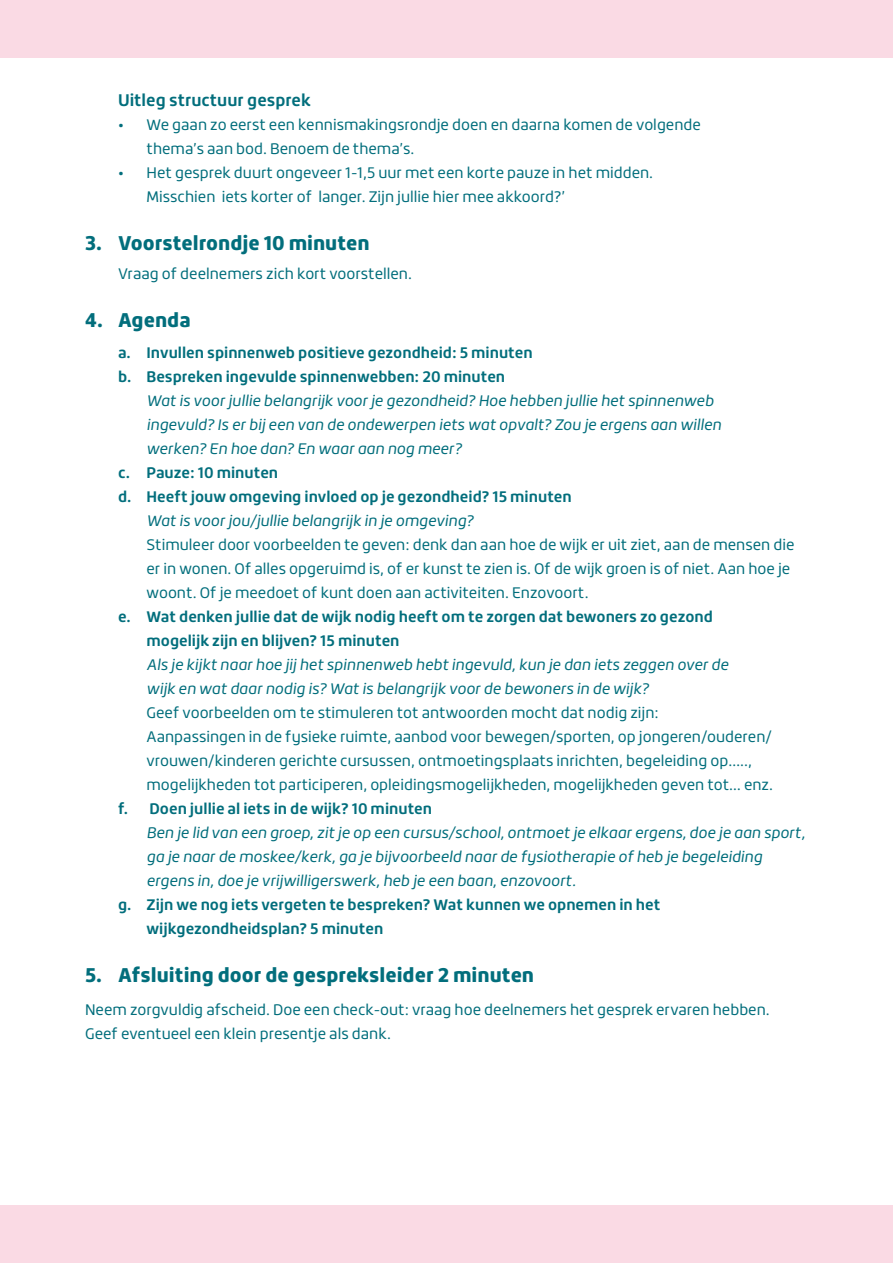
<style>
.page{position:relative;width:893px;height:1263px;background:#fff}
.page>*{position:absolute;margin:0;border:0;box-sizing:border-box;transform-origin:0 0}
.t1{font:900 19.5px "Roihu";color:#026e7c}
.t2{font:700 16.5px "Roihu";color:#026e7c}
.t3{font:15px/24px "Roihu";color:#026e7c}
.t4{font:italic 15px/24px "Roihu";color:#026e7c}
.t5{font:700 15px/24px "Roihu";color:#026e7c}
</style>
<div class="page">
<div style="left:0;top:0;width:893px;height:57px;background:#fadae4"></div>
<div style="left:0;top:1205px;width:893px;height:58px;background:#fadae4"></div>
<p class="t2" style="left:118px;top:91px;width:194px">Uitleg structuur gesprek</p>
<p class="t3" style="left:147px;top:113px;width:556px;text-indent:-28px">• We gaan zo eerst een kennismakingsrondje doen en daarna komen de volgende thema’s aan bod. Benoem de thema’s.</p>
<p class="t3" style="left:147px;top:161px;width:508px;text-indent:-28px">• Het gesprek duurt ongeveer 1-1,5 uur met een korte pauze in het midden.<br>Misschien iets korter of langer. Zijn jullie hier mee akkoord?’</p>
<h1 class="t1" style="left:85px;top:232px;width:286px">3. Voorstelrondje 10 minuten</h1>
<p class="t3" style="left:118px;top:261px;width:295px">Vraag of deelnemers zich kort voorstellen.</p>
<h1 class="t1" style="left:85px;top:308px;width:107px">4. Agenda</h1>
<p class="t5" style="left:118px;top:341px;width:416px">a. Invullen spinnenweb positieve gezondheid: 5 minuten b. Bespreken ingevulde spinnenwebben: 20 minuten</p>
<p class="t4" style="left:147px;top:389px;width:576px">Wat is voor jullie belangrijk voor je gezondheid? Hoe hebben jullie het spinnenweb ingevuld? Is er bij een van de ondewerpen iets wat opvalt? Zou je ergens aan willen werken? En hoe dan? En waar aan nog meer?</p>
<p class="t5" style="left:118px;top:461px;width:455px">c. Pauze: 10 minuten<br>d. Heeft jouw omgeving invloed op je gezondheid? 15 minuten</p>
<p class="t4" style="left:147px;top:509px;width:329px">Wat is voor jou/jullie belangrijk in je omgeving?</p>
<p class="t3" style="left:147px;top:533px;width:649px">Stimuleer door voorbeelden te geven: denk dan aan hoe de wijk er uit ziet, aan de mensen die er in wonen. Of alles opgeruimd is, of er kunst te zien is. Of de wijk groen is of niet. Aan hoe je woont. Of je meedoet of kunt doen aan activiteiten. Enzovoort.</p>
<p class="t5" style="left:147px;top:605px;width:568px;text-indent:-28px">e. Wat denken jullie dat de wijk nodig heeft om te zorgen dat bewoners zo gezond mogelijk zijn en blijven? 15 minuten</p>
<p class="t4" style="left:147px;top:653px;width:583px">Als je kijkt naar hoe jij het spinnenweb hebt ingevuld, kun je dan iets zeggen over de wijk en wat daar nodig is? Wat is belangrijk voor de bewoners in de wijk?</p>
<p class="t3" style="left:147px;top:701px;width:628px">Geef voorbeelden om te stimuleren tot antwoorden mocht dat nodig zijn:<br>Aanpassingen in de fysieke ruimte, aanbod voor bewegen/sporten, op jongeren/ouderen/ vrouwen/kinderen gerichte cursussen, ontmoetingsplaats inrichten, begeleiding op….., mogelijkheden tot participeren, opleidingsmogelijkheden, mogelijkheden geven tot… enz.</p>
<p class="t5" style="left:118px;top:797px;width:316px">f. Doen jullie al iets in de wijk? 10 minuten</p>
<p class="t4" style="left:147px;top:821px;width:660px">Ben je lid van een groep, zit je op een cursus/school, ontmoet je elkaar ergens, doe je aan sport, ga je naar de moskee/kerk, ga je bijvoorbeeld naar de fysiotherapie of heb je begeleiding ergens in, doe je vrijwilligerswerk, heb je een baan, enzovoort.</p>
<p class="t5" style="left:147px;top:893px;width:515px;text-indent:-28px">g. Zijn we nog iets vergeten te bespreken? Wat kunnen we opnemen in het wijkgezondheidsplan? 5 minuten</p>
<h1 class="t1" style="left:85px;top:964px;width:451px">5. Afsluiting door de gespreksleider 2 minuten</h1>
<p class="t3" style="left:85px;top:998px;width:686px">Neem zorgvuldig afscheid. Doe een check-out: vraag hoe deelnemers het gesprek ervaren hebben.<br>Geef eventueel een klein presentje als dank.</p>
</div>
